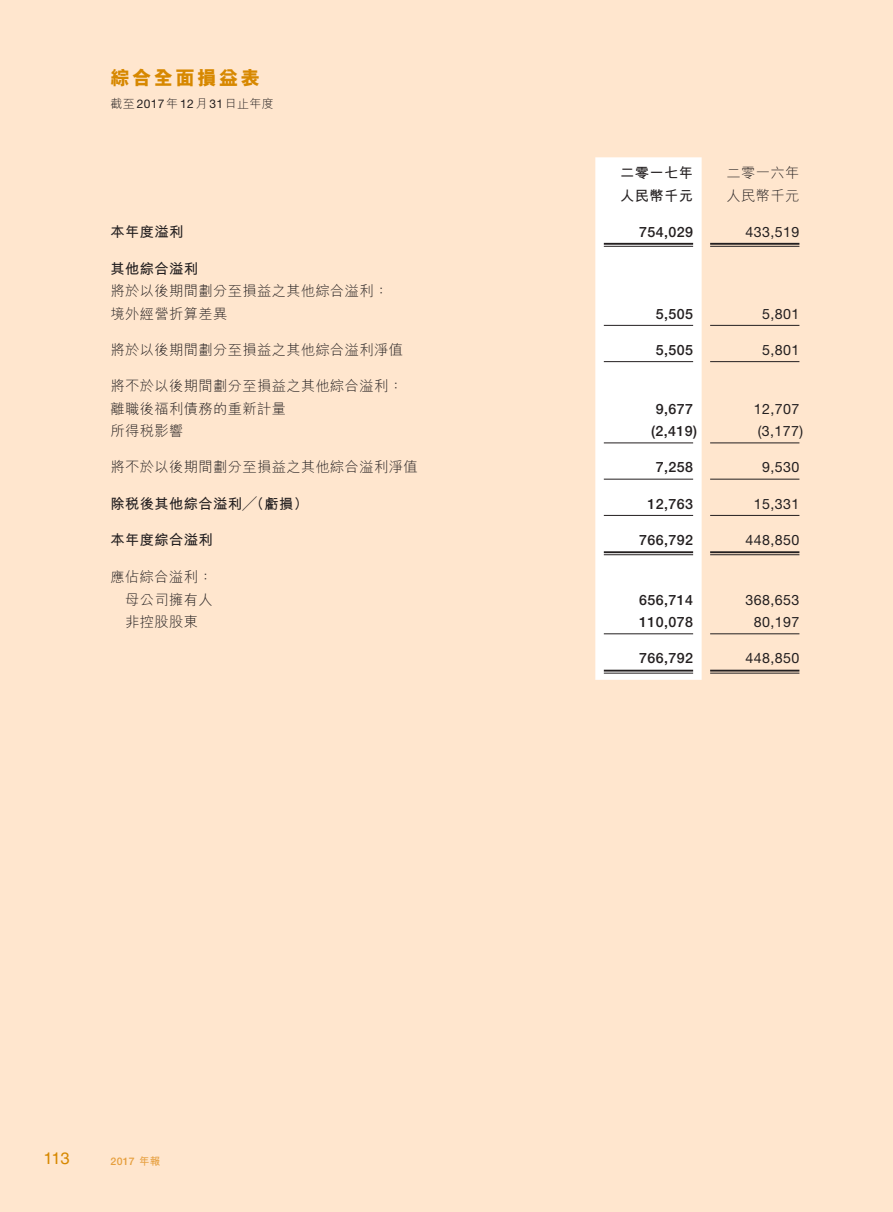
<style>
.page{position:relative;width:893px;height:1212px;background:#fff}
.page>*{position:absolute;margin:0;border:0;box-sizing:border-box;transform-origin:0 0}
.t1{font:800 19.5px "M Hei HK";letter-spacing:.11em;color:#d78800}
.t2{font:16.5px "Helvetica LT Std";color:#d78800}
._1__內文{font:300 14.25px "M Hei HK";letter-spacing:.03em;color:#231f20}
._1__內文-2{font:500 14.25px "Helvetica Neue LT Std";letter-spacing:.03em;color:#231f20}
._1__內文-3{font:14.25px "Helvetica Neue LT Std";letter-spacing:.03em;color:#231f20}
._1__內文-4{font:700 14.25px "M Hei HK";letter-spacing:.03em;color:#231f20}
.t3{font:300 12px "M Hei HK";letter-spacing:.03em;color:#231f20}
.t4{font:500 10.5px "Helvetica Neue LT Std";color:#e69f3e}
.s1{font-family:"Helvetica Neue LT Std";font-weight:400}
.s2{font-family:"M Hei HK";font-weight:700}
</style>
<div class="page">
<div style="left:0;top:0;width:892px;height:1212px;background:#ffe6ce"></div>
<div style="left:595px;top:157px;width:107px;height:523px;background:#fff"></div>
<hr style="left:604px;top:243px;width:89px;height:2px;background:#231f20">
<hr style="left:604px;top:246px;width:89px;height:1px;background:#231f20">
<hr style="left:710px;top:243px;width:89px;height:2px;background:#231f20">
<hr style="left:710px;top:246px;width:89px;height:1px;background:#231f20">
<hr style="left:604px;top:325px;width:89px;height:1px;background:#231f20">
<hr style="left:710px;top:325px;width:89px;height:1px;background:#231f20">
<hr style="left:604px;top:361px;width:89px;height:1px;background:#231f20">
<hr style="left:710px;top:361px;width:89px;height:1px;background:#231f20">
<hr style="left:604px;top:442px;width:89px;height:1px;background:#231f20">
<hr style="left:710px;top:442px;width:89px;height:1px;background:#231f20">
<hr style="left:604px;top:479px;width:89px;height:1px;background:#231f20">
<hr style="left:710px;top:479px;width:89px;height:1px;background:#231f20">
<hr style="left:604px;top:515px;width:89px;height:1px;background:#231f20">
<hr style="left:710px;top:515px;width:89px;height:1px;background:#231f20">
<hr style="left:604px;top:551px;width:89px;height:2px;background:#231f20">
<hr style="left:604px;top:554px;width:89px;height:1px;background:#231f20">
<hr style="left:710px;top:551px;width:89px;height:2px;background:#231f20">
<hr style="left:710px;top:554px;width:89px;height:1px;background:#231f20">
<hr style="left:604px;top:633px;width:89px;height:1px;background:#231f20">
<hr style="left:710px;top:633px;width:89px;height:1px;background:#231f20">
<hr style="left:604px;top:670px;width:89px;height:1px;background:#231f20">
<hr style="left:604px;top:673px;width:89px;height:1px;background:#231f20">
<hr style="left:710px;top:670px;width:89px;height:1px;background:#231f20">
<hr style="left:710px;top:673px;width:89px;height:1px;background:#231f20">
<h1 class="t1" style="left:111px;top:68px;width:151px">綜合全面損益表</h1>
<p class="t3" style="left:111px;top:97px;width:165px">截至<span class="s1">2017</span>年<span class="s1">12</span>月<span class="s1">31</span>日止年度</p>
<p class="_1__內文-4" style="left:620px;top:162px;width:74px">二零一七年</p>
<p class="_1__內文" style="left:727px;top:166px;width:74px">二零一六年</p>
<p class="_1__內文-4" style="left:620px;top:185px;width:74px">人民幣千元</p>
<p class="_1__內文" style="left:727px;top:188px;width:74px">人民幣千元</p>
<p class="_1__內文-4" style="left:111px;top:221px;width:74px">本年度溢利</p>
<p class="_1__內文-2" style="left:639px;top:223px;width:55px">754,029</p>
<p class="_1__內文-3" style="left:745px;top:223px;width:55px">433,519</p>
<p class="_1__內文-4" style="left:111px;top:258px;width:89px">其他綜合溢利</p>
<p class="_1__內文" style="left:111px;top:284px;width:279px">將於以後期間劃分至損益之其他綜合溢利：</p>
<p class="_1__內文" style="left:111px;top:306px;width:118px">境外經營折算差異</p>
<p class="_1__內文-2" style="left:656px;top:305px;width:39px">5,505</p>
<p class="_1__內文-3" style="left:762px;top:305px;width:39px">5,801</p>
<p class="_1__內文" style="left:111px;top:342px;width:294px">將於以後期間劃分至損益之其他綜合溢利淨值</p>
<p class="_1__內文-2" style="left:656px;top:341px;width:39px">5,505</p>
<p class="_1__內文-3" style="left:762px;top:341px;width:39px">5,801</p>
<p class="_1__內文" style="left:111px;top:379px;width:294px">將不於以後期間劃分至損益之其他綜合溢利：</p>
<p class="_1__內文" style="left:111px;top:401px;width:177px">離職後福利債務的重新計量</p>
<p class="_1__內文-2" style="left:656px;top:400px;width:39px">9,677</p>
<p class="_1__內文-3" style="left:754px;top:400px;width:47px">12,707</p>
<p class="_1__內文" style="left:111px;top:424px;width:74px">所得稅影響</p>
<p class="_1__內文-2" style="left:651px;top:423px;width:47px">(2,419)</p>
<p class="_1__內文-3" style="left:758px;top:423px;width:47px">(3,177)</p>
<p class="_1__內文" style="left:111px;top:460px;width:309px">將不於以後期間劃分至損益之其他綜合溢利淨值</p>
<p class="_1__內文-2" style="left:656px;top:459px;width:39px">7,258</p>
<p class="_1__內文-3" style="left:762px;top:459px;width:39px">9,530</p>
<p class="_1__內文-4" style="left:111px;top:493px;width:199px">除稅後其他綜合溢利╱（虧損）</p>
<p class="_1__內文-2" style="left:648px;top:495px;width:47px">12,763</p>
<p class="_1__內文-3" style="left:754px;top:495px;width:47px">15,331</p>
<p class="_1__內文-4" style="left:111px;top:529px;width:104px">本年度綜合溢利</p>
<p class="_1__內文-2" style="left:639px;top:531px;width:55px">766,792</p>
<p class="_1__內文-3" style="left:745px;top:531px;width:55px">448,850</p>
<p class="_1__內文" style="left:111px;top:570px;width:104px">應佔綜合溢利：</p>
<p class="_1__內文" style="left:125px;top:592px;width:89px">母公司擁有人</p>
<p class="_1__內文-2" style="left:639px;top:591px;width:55px">656,714</p>
<p class="_1__內文-3" style="left:745px;top:591px;width:55px">368,653</p>
<p class="_1__內文" style="left:125px;top:615px;width:74px">非控股股東</p>
<p class="_1__內文-2" style="left:639px;top:613px;width:55px">110,078</p>
<p class="_1__內文-3" style="left:754px;top:613px;width:47px">80,197</p>
<p class="_1__內文-2" style="left:639px;top:650px;width:55px">766,792</p>
<p class="_1__內文-3" style="left:745px;top:650px;width:55px">448,850</p>
<p class="t2" style="left:44px;top:1149px;width:27px">113</p>
<p class="t4" style="left:111px;top:1155px;width:51px">2017 <span class="s2">年報</span></p>
</div>
